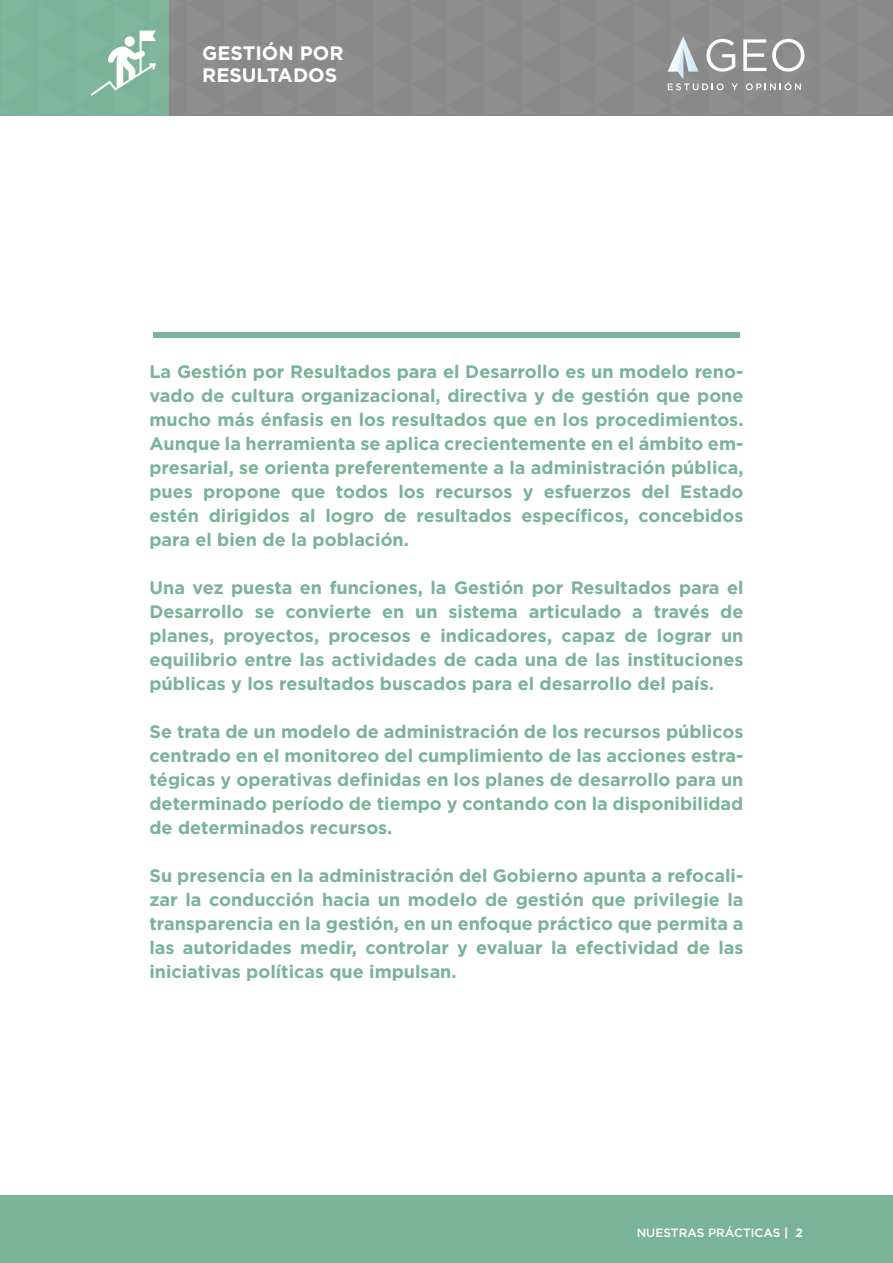
<style>
.page{position:relative;width:893px;height:1263px;background:#fff}
.page>*{position:absolute;margin:0;border:0;box-sizing:border-box;transform-origin:0 0}
.t1{font:700 19.5px/21.8px "Gotham";color:#fff}
.t2{font:700 18px/24px "Gotham";color:#7ab29a;text-align:justify}
.t3{font:700 15px "Gotham";color:#fff}
.t4{font:500 12px "Gotham";color:#fff}
.s1{font-weight:700}
</style>
<div class="page">
<div style="left:153px;top:332px;width:587px;height:6px;background:#7ab29a"></div>
<div style="left:0;top:1196px;width:893px;height:67px;background:#7ab29a"></div>
<div style="left:0;top:0;width:170px;height:116px;background:#7ab29a"></div>
<svg style="left:91px;top:0;width:800px;height:114px;background:#8d918f"></svg>
<div style="left:125px;top:36px;width:10px;height:11px;background:#fff;border-radius:50%"></div>
<p class="t1" style="left:202px;top:41px;width:143px">GESTIÓN POR<br>RESULTADOS</p>
<p class="t2" style="left:149px;top:359px;width:595px">La Gestión por Resultados para el Desarrollo es un modelo reno&shy;vado de cultura organizacional, directiva y de gestión que pone mucho más énfasis en los resultados que en los procedimientos.<br>Aunque la herramienta se aplica crecientemente en el ámbito em&shy;presarial, se orienta preferentemente a la administración pública, pues propone que todos los recursos y esfuerzos del Estado estén dirigidos al logro de resultados específicos, concebidos para el bien de la población.</p>
<p class="t2" style="left:149px;top:575px;width:595px">Una vez puesta en funciones, la Gestión por Resultados para el Desarrollo se convierte en un sistema articulado a través de planes, proyectos, procesos e indicadores, capaz de lograr un equilibrio entre las actividades de cada una de las instituciones públicas y los resultados buscados para el desarrollo del país.</p>
<p class="t2" style="left:149px;top:719px;width:595px">Se trata de un modelo de administración de los recursos públicos centrado en el monitoreo del cumplimiento de las acciones estra&shy;tégicas y operativas definidas en los planes de desarrollo para un determinado período de tiempo y contando con la disponibilidad de determinados recursos.</p>
<p class="t2" style="left:149px;top:863px;width:595px">Su presencia en la administración del Gobierno apunta a refocali&shy;zar la conducción hacia un modelo de gestión que privilegie la transparencia en la gestión, en un enfoque práctico que permita a las autoridades medir, controlar y evaluar la efectividad de las iniciativas políticas que impulsan.</p>
<p class="t3" style="left:782px;top:1222px;width:22px">| 1</p>
<p class="t4" style="left:637px;top:1225px;width:168px">NUESTRAS PRÁCTICAS <span class="s1">| 2</span></p>
</div>
